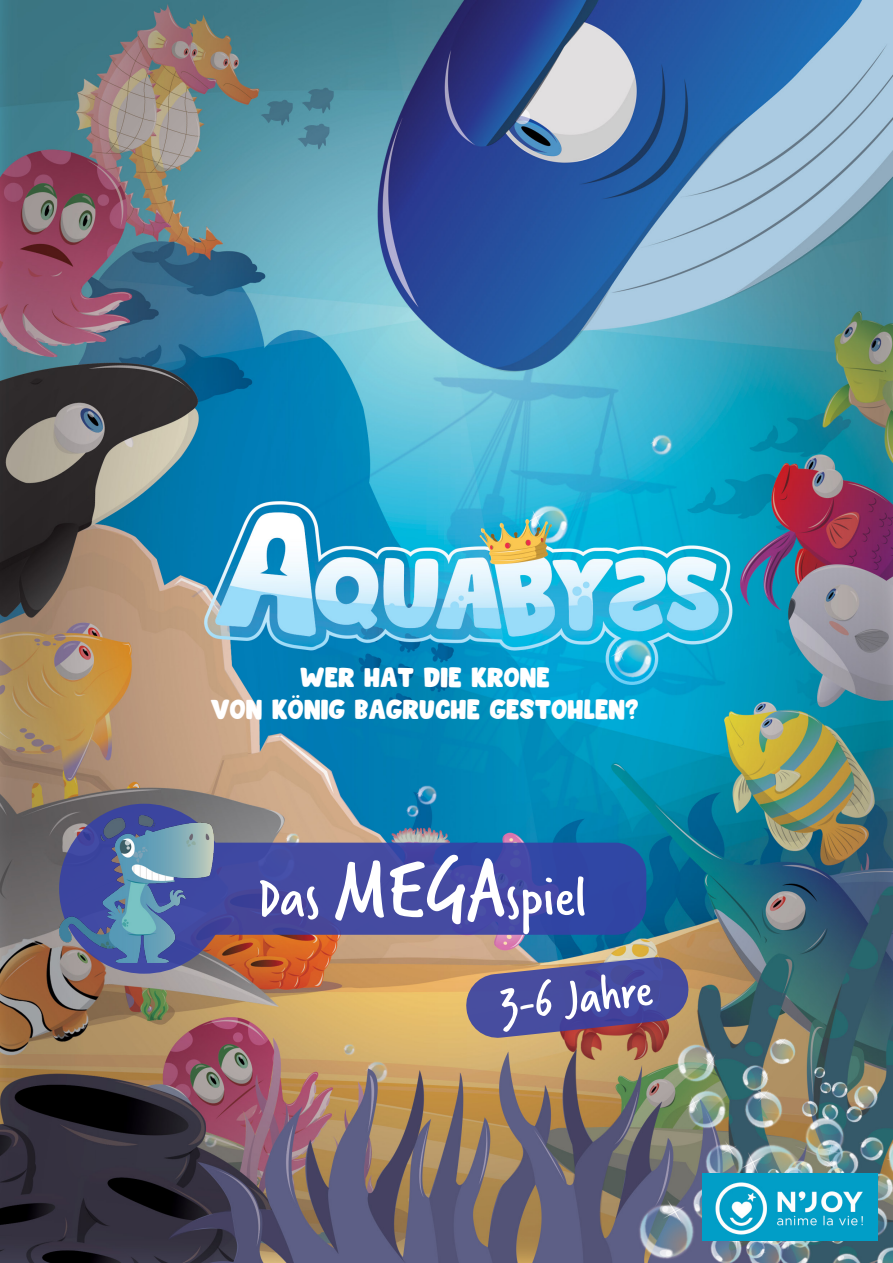
<style>
.page{position:relative;width:893px;height:1263px;background:#fff}
.page>*{position:absolute;margin:0;border:0;box-sizing:border-box;transform-origin:0 0}
.t1{font:61.5px "Verveine";color:#fff}
.t2{font:52.5px "Verveine";color:#fff}
.t3{font:28.05px "Springwood Display DEMO";letter-spacing:-.01em;color:#fff}
.s1{font-size:93px}
.s2{font-size:40.5px}
</style>
<div class="page">
<img style="left:0;top:0;width:893px;height:1263px">
<svg style="left:59px;top:804px;width:587px;height:170px;background:#576495"></svg>
<img style="left:59px;top:815px;width:155px;height:147px">
<svg style="left:465px;top:955px;width:225px;height:84px;background:#695e8e"></svg>
<img style="left:702px;top:1174px;width:176px;height:66px">
<p class="t3" style="left:300px;top:661px;width:252px">WER HAT DIE KRONE</p>
<p class="t3" style="left:210px;top:693px;width:430px">VON KÖNIG BAGRUCHE GESTOHLEN?</p>
<p class="t1" style="left:258px;top:854px;width:331px">Das <span class="s1">MEGA</span>spiel</p>
<p class="t2" style="left:497px;top:969px;width:154px;rotate:-6deg">3<span class="s2">-</span>6 Jahre</p>
</div>
